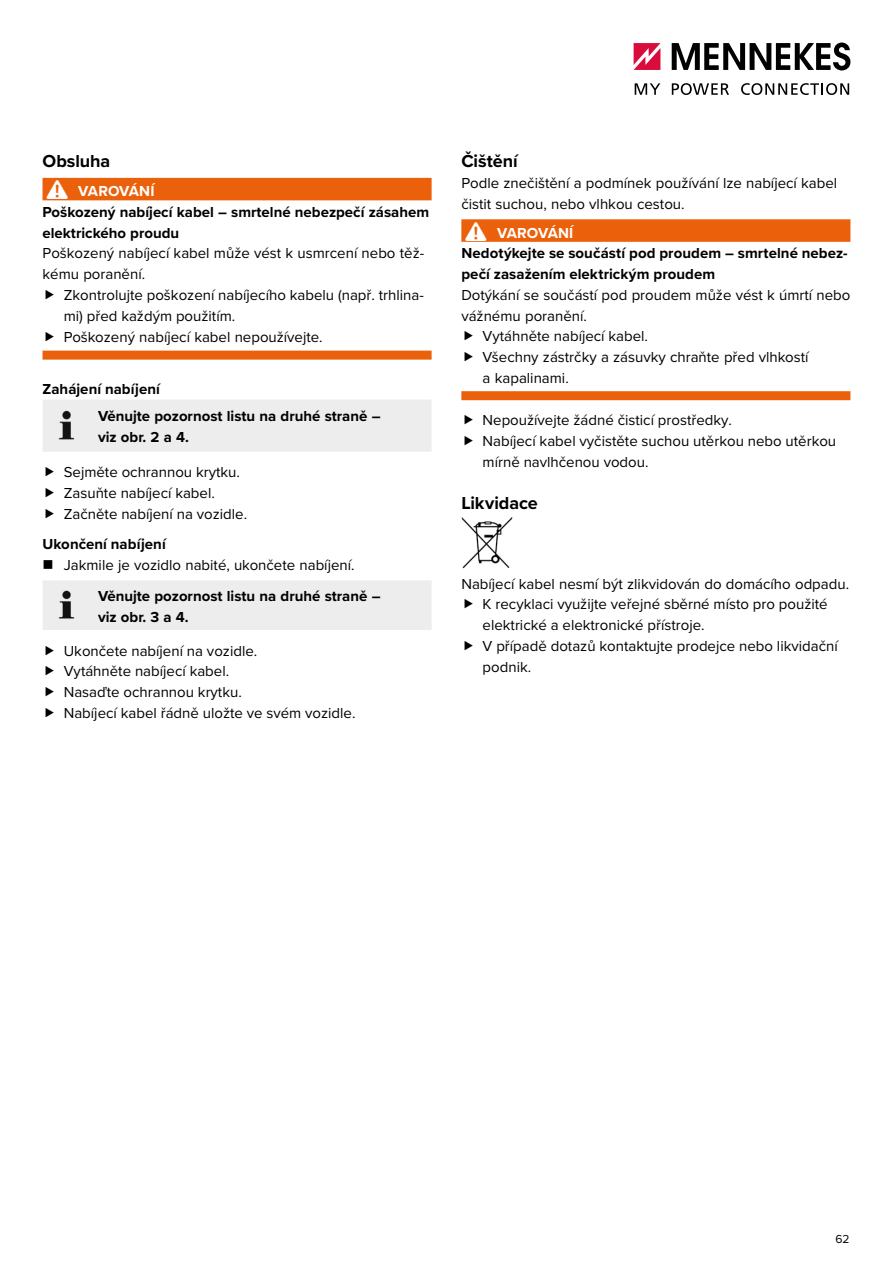
<style>
.page{position:relative;width:893px;height:1263px;background:#fff}
.page>*{position:absolute;margin:0;border:0;box-sizing:border-box;transform-origin:0 0}
.t1{font:700 18px "Proxima Nova";letter-spacing:-.005em;color:#000}
.t2{font:15px/20.7px "Proxima Nova";color:#000}
.t3{font:700 15px/20.7px "Proxima Nova";color:#000}
.t4{font:700 15px "Proxima Nova";color:#fff}
.t5{font:12px "Proxima Nova";color:#000}
</style>
<div class="page">
<svg style="left:635px;top:83px;width:25px;height:12px"></svg>
<svg style="left:672px;top:83px;width:57px;height:12px"></svg>
<svg style="left:741px;top:83px;width:108px;height:12px"></svg>
<svg style="left:634px;top:43px;width:26px;height:27px"></svg>
<svg style="left:672px;top:43px;width:178px;height:27px"></svg>
<div style="left:43px;top:178px;width:389px;height:22px;background:#eb600a"></div>
<div style="left:43px;top:351px;width:389px;height:9px;background:#eb600a"></div>
<div style="left:43px;top:400px;width:389px;height:52px;background:#ededed"></div>
<div style="left:43px;top:580px;width:389px;height:50px;background:#ededed"></div>
<img style="left:49px;top:407px;width:36px;height:36px">
<img style="left:49px;top:586px;width:36px;height:37px">
<div style="left:461px;top:219px;width:389px;height:23px;background:#eb600a"></div>
<div style="left:461px;top:391px;width:389px;height:9px;background:#eb600a"></div>
<img style="left:461px;top:517px;width:51px;height:51px">
<p class="t1" style="left:43px;top:148px;width:69px">Obsluha</p>
<p class="t4" style="left:78px;top:180px;width:78px">VAROVÁNÍ</p>
<p class="t3" style="left:43px;top:201px;width:388px">Poškozený nabíjecí kabel – smrtelné nebezpečí zásahem elektrického proudu</p>
<p class="t2" style="left:43px;top:242px;width:383px">Poškozený nabíjecí kabel může vést k usmrcení nebo těž&shy;kému poranění.</p>
<p class="t2" style="left:64px;top:284px;width:362px;line-height:21.1px">Zkontrolujte poškození nabíjecího kabelu (např. trhlina&shy;mi) před každým použitím.<br>Poškozený nabíjecí kabel nepoužívejte.</p>
<p class="t3" style="left:98px;top:374px;width:284px;line-height:27.6px;text-indent:-56px">Zahájení nabíjení<br>Věnujte pozornost listu na druhé straně –</p>
<p class="t3" style="left:98px;top:426px;width:92px">viz obr. 2 a 4.</p>
<p class="t2" style="left:64px;top:461px;width:185px">Sejměte ochrannou krytku.<br>Zasuňte nabíjecí kabel.<br>Začněte nabíjení na vozidle.</p>
<p class="t3" style="left:43px;top:534px;width:125px">Ukončení nabíjení</p>
<p class="t2" style="left:64px;top:554px;width:292px">Jakmile je vozidlo nabité, ukončete nabíjení.</p>
<p class="t3" style="left:98px;top:585px;width:284px">Věnujte pozornost listu na druhé straně – viz obr. 3 a 4.</p>
<p class="t2" style="left:64px;top:639px;width:293px">Ukončete nabíjení na vozidle.<br>Vytáhněte nabíjecí kabel.<br>Nasaďte ochrannou krytku.<br>Nabíjecí kabel řádně uložte ve svém vozidle.</p>
<p class="t1" style="left:461px;top:148px;width:58px">Čištění</p>
<p class="t2" style="left:461px;top:172px;width:377px">Podle znečištění a podmínek používání lze nabíjecí kabel čistit suchou, nebo vlhkou cestou.</p>
<p class="t4" style="left:497px;top:221px;width:78px">VAROVÁNÍ</p>
<p class="t3" style="left:461px;top:243px;width:388px">Nedotýkejte se součástí pod proudem – smrtelné nebez&shy;pečí zasažením elektrickým proudem</p>
<p class="t2" style="left:461px;top:284px;width:391px">Dotýkání se součástí pod proudem může vést k úmrtí nebo</p>
<p class="t2" style="left:461px;top:304px;width:127px">vážnému poranění.</p>
<p class="t2" style="left:483px;top:325px;width:167px">Vytáhněte nabíjecí kabel.</p>
<p class="t2" style="left:483px;top:346px;width:327px">Všechny zástrčky a zásuvky chraňte před vlhkostí</p>
<p class="t2" style="left:483px;top:367px;width:88px">a kapalinami.</p>
<p class="t2" style="left:483px;top:409px;width:355px">Nepoužívejte žádné čisticí prostředky.<br>Nabíjecí kabel vyčistěte suchou utěrkou nebo utěrkou mírně navlhčenou vodou.</p>
<p class="t1" style="left:461px;top:490px;width:78px">Likvidace</p>
<p class="t2" style="left:483px;top:573px;width:368px;text-indent:-21px">Nabíjecí kabel nesmí být zlikvidován do domácího odpadu.<br>K recyklaci využijte veřejné sběrné místo pro použité elektrické a elektronické přístroje.<br>V případě dotazů kontaktujte prodejce nebo likvidační podnik.</p>
<p class="t5" style="left:835px;top:1230px;width:16px">62</p>
</div>
